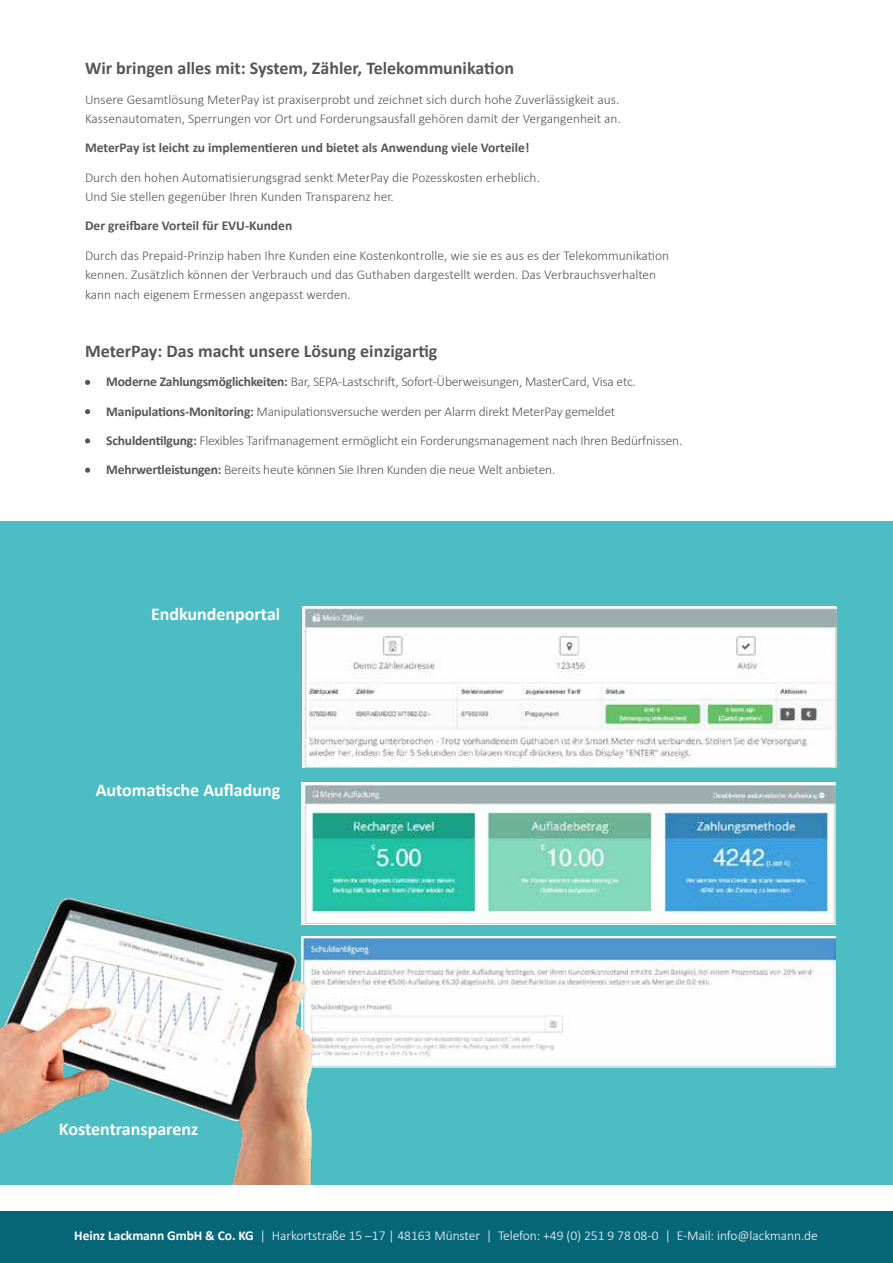
<style>
.page{position:relative;width:893px;height:1263px;background:#fff}
.page>*{position:absolute;margin:0;border:0;box-sizing:border-box;transform-origin:0 0}
.t1{font:700 18px "Calibri";color:#565656}
.t2{font:700 18px "Calibri";color:#fff}
.t3{font:300 13.5px/19.5px "Calibri";color:#565656}
.t4{font:300 13.5px "Calibri";letter-spacing:-.005em;color:#fff}
.t5{font:700 13.5px "Calibri";color:#565656}
.s1{font-weight:700}
</style>
<div class="page">
<div style="left:0;top:521px;width:893px;height:663px;background:#4dbdc4"></div>
<img style="left:304px;top:607px;width:532px;height:160px">
<div style="left:302px;top:782px;width:534px;height:142px;background:#fff"></div>
<img style="left:368px;top:785px;width:468px;height:138px">
<img style="left:368px;top:937px;width:467px;height:131px">
<img style="left:0;top:742px;width:368px;height:442px">
<div style="left:0;top:1212px;width:893px;height:51px;background:#086679"></div>
<svg style="left:85px;top:380px;width:5px;height:5px"></svg>
<svg style="left:85px;top:409px;width:5px;height:5px"></svg>
<svg style="left:85px;top:438px;width:5px;height:5px"></svg>
<svg style="left:85px;top:468px;width:5px;height:5px"></svg>
<h1 class="t1" style="left:85px;top:57px;width:431px">Wir bringen alles mit: System, Zähler, Telekommunikation</h1>
<p class="t3" style="left:85px;top:89px;width:537px">Unsere Gesamtlösung MeterPay ist praxiserprobt und zeichnet sich durch hohe Zuverlässigkeit aus.<br>Kassenautomaten, Sperrungen vor Ort und Forderungsausfall gehören damit der Vergangenheit an.</p>
<p class="t5" style="left:85px;top:139px;width:446px">MeterPay ist leicht zu implementieren und bietet als Anwendung viele Vorteile!</p>
<p class="t3" style="left:85px;top:167px;width:456px">Durch den hohen Automatisierungsgrad senkt MeterPay die Pozesskosten erheblich.<br>Und Sie stellen gegenüber Ihren Kunden Transparenz her.</p>
<p class="t5" style="left:85px;top:217px;width:209px">Der greifbare Vorteil für EVU-Kunden</p>
<p class="t3" style="left:85px;top:245px;width:586px">Durch das Prepaid-Prinzip haben Ihre Kunden eine Kostenkontrolle, wie sie es aus es der Telekommunikation kennen. Zusätzlich können der Verbrauch und das Guthaben dargestellt werden. Das Verbrauchsverhalten kann nach eigenem Ermessen angepasst werden.</p>
<h1 class="t1" style="left:85px;top:340px;width:354px">MeterPay: Das macht unsere Lösung einzigartig</h1>
<p class="t3" style="left:106px;top:367px;width:577px;line-height:29.2px"><span class="s1">Moderne Zahlungsmöglichkeiten:</span> Bar, SEPA-Lastschrift, Sofort-Überweisungen, MasterCard, Visa etc.<br><span class="s1">Manipulations-Monitoring:</span> Manipulationsversuche werden per Alarm direkt MeterPay gemeldet <span class="s1">Schuldentilgung:</span> Flexibles Tarifmanagement ermöglicht ein Forderungsmanagement nach Ihren Bedürfnissen.<br><span class="s1">Mehrwertleistungen:</span> Bereits heute können Sie Ihren Kunden die neue Welt anbieten.</p>
<h1 class="t2" style="left:151px;top:603px;width:131px">Endkundenportal</h1>
<h1 class="t2" style="left:96px;top:778px;width:186px">Automatische Aufladung</h1>
<h1 class="t2" style="left:59px;top:1118px;width:141px">Kostentransparenz</h1>
<p class="t4" style="left:74px;top:1227px;width:745px"><span class="s1">Heinz Lackmann GmbH &amp; Co. KG</span> | Harkortstraße 15 –17 | 48163 Münster | Telefon: +49 (0) 251 9 78 08 -0 | E-Mail: info@lackmann.de</p>
</div>
